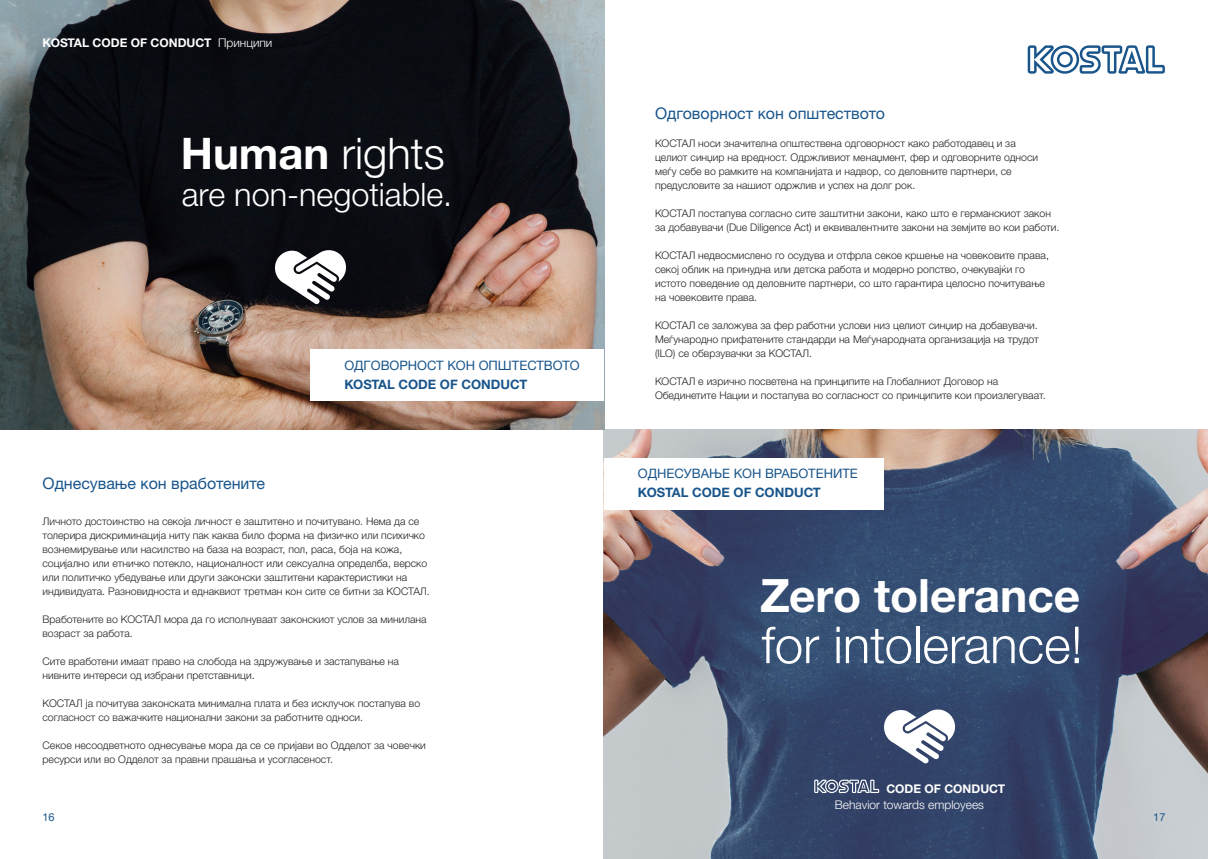
<style>
.page{position:relative;width:1208px;height:859px;background:#fff}
.page>*{position:absolute;margin:0;border:0;box-sizing:border-box;transform-origin:0 0}
.typo_shirts{font:300 51px "Helvetica Neue LTW1 G";color:#fff}
.typo_shirts-2{font:700 46px "Helvetica Neue LTW1 G";color:#fff}
.typo_shirts-3{font:300 43.6px "Helvetica Neue LTW1 G";color:#fff}
.typo_shirts-4{font:300 32.4px "Helvetica Neue LTW1 G";color:#fff}
.fliesstext{font:16px "Helvetica Neue LTW1 G";color:#19558b}
.t1{font:13px "Helvetica Neue LTW1 G";color:#19558b}
.t2{font:700 13px "Helvetica Neue LTW1 G";color:#19558b}
.t3{font:700 12px "Helvetica Neue LTW1 G";color:#fff}
.t4{font:300 12px "Helvetica Neue LTW1 G";color:#fff}
.t5{font:11px "Helvetica Neue LTW1 G";color:#19558b}
.fliesstext-2{font:300 10.5px/14px "Helvetica Neue LTW1 G";color:#231f20}
.s1{font-weight:300}
.s2{font-weight:700}
</style>
<div class="page">
<img style="left:604px;top:429px;width:604px;height:430px">
<svg style="left:882px;top:708px;width:74px;height:56px"></svg>
<svg style="left:814px;top:780px;width:65px;height:13px"></svg>
<img style="left:0;top:0;width:604px;height:429px">
<svg style="left:273px;top:249px;width:75px;height:55px"></svg>
<div style="left:310px;top:350px;width:294px;height:51px;background:#fff"></div>
<div style="left:604px;top:458px;width:280px;height:51px;background:#fff"></div>
<svg style="left:1027px;top:45px;width:137px;height:29px"></svg>
<p class="t3" style="left:43px;top:35px;width:231px">KOSTAL CODE OF CONDUCT <span class="s1">Принципи</span></p>
<p class="typo_shirts-3" style="left:181px;top:127px;width:265px"><span class="s2">Human</span> rights</p>
<p class="typo_shirts-4" style="left:182px;top:175px;width:272px">are non-negotiable.</p>
<p class="t1" style="left:344px;top:357px;width:237px">ОДГОВОРНОСТ КОН ОПШТЕСТВОТО</p>
<p class="t2" style="left:344px;top:376px;width:184px">KOSTAL CODE OF CONDUCT</p>
<h3 class="fliesstext" style="left:43px;top:474px;width:224px">Однесување кон вработените</h3>
<p class="fliesstext-2" style="left:43px;top:514px;width:389px">Личното достоинство на секоја личност е заштитено и почитувано. Нема да се толерира дискриминација ниту пак каква било форма на физичко или психичко вознемирување или насилство на база на возраст, пол, раса, боја на кожа, социјално или етничко потекло, националност или сексуална определба, верско или политичко убедување или други законски заштитени карактеристики на индивидуата. Разновидноста и еднаквиот третман кон сите се битни за КОСТАЛ.</p>
<p class="fliesstext-2" style="left:43px;top:612px;width:386px">Вработените во КОСТАЛ мора да го исполнуваат законскиот услов за минилана возраст за работа.</p>
<p class="fliesstext-2" style="left:43px;top:654px;width:358px">Сите вработени имаат право на слобода на здружување и застапување на нивните интереси од избрани претставници.</p>
<p class="fliesstext-2" style="left:43px;top:696px;width:379px">КОСТАЛ ја почитува законската минимална плата и без исклучок постапува во согласност со важачките национални закони за работните односи.</p>
<p class="fliesstext-2" style="left:43px;top:738px;width:385px">Секое несоодветното однесување мора да се се пријави во Одделот за човечки ресурси или во Одделот за правни прашања и усогласеност.</p>
<p class="fliesstext" style="left:655px;top:103px;width:231px">Одговорност кон општеството</p>
<p class="fliesstext-2" style="left:655px;top:136px;width:384px">КОСТАЛ носи значителна општествена одговорност како работодавец и за целиот синџир на вредност. Одржливиот менаџмент, фер и одговорните односи меѓу себе во рамките на компанијата и надвор, со деловните партнери, се предусловите за нашиот одржлив и успех на долг рок.</p>
<p class="fliesstext-2" style="left:655px;top:206px;width:406px">КОСТАЛ постапува согласно сите заштитни закони, како што е германскиот закон за добавувачи (Due Diligence Act) и еквивалентните закони на земјите во кои работи.</p>
<p class="fliesstext-2" style="left:655px;top:248px;width:395px">КОСТАЛ недвосмислено го осудува и отфрла секое кршење на човековите права, секој облик на принудна или детска работа и модерно ропство, очекувајќи го истото поведение од деловните партнери, со што гарантира целосно почитување на човековите права.</p>
<p class="fliesstext-2" style="left:655px;top:318px;width:385px;text-align:justify">КОСТАЛ се заложува за фер работни услови низ целиот синџир на добавувачи.<br>Меѓународно прифатените стандарди на Меѓународната организација на трудот (ILO) се обврзувачки за КОСТАЛ.</p>
<p class="fliesstext-2" style="left:655px;top:374px;width:392px">КОСТАЛ е изрично посветена на принципите на Глобалниот Договор на<br>Обединетите Нации и постапува во согласност со принципите кои произлегуваат.</p>
<p class="t1" style="left:638px;top:465px;width:221px">ОДНЕСУВАЊЕ КОН ВРАБОТЕНИТЕ</p>
<p class="t2" style="left:638px;top:484px;width:184px">KOSTAL CODE OF CONDUCT</p>
<p class="typo_shirts-2" style="left:760px;top:567px;width:321px">Zero tolerance</p>
<p class="typo_shirts" style="left:761px;top:614px;width:323px">for intolerance!</p>
<p class="t3" style="left:886px;top:781px;width:120px">CODE OF CONDUCT</p>
<p class="t4" style="left:835px;top:797px;width:151px">Behavior towards employees</p>
<p class="t5" style="left:43px;top:810px;width:14px">16</p>
<p class="t5" style="left:1153px;top:810px;width:14px">17</p>
</div>
